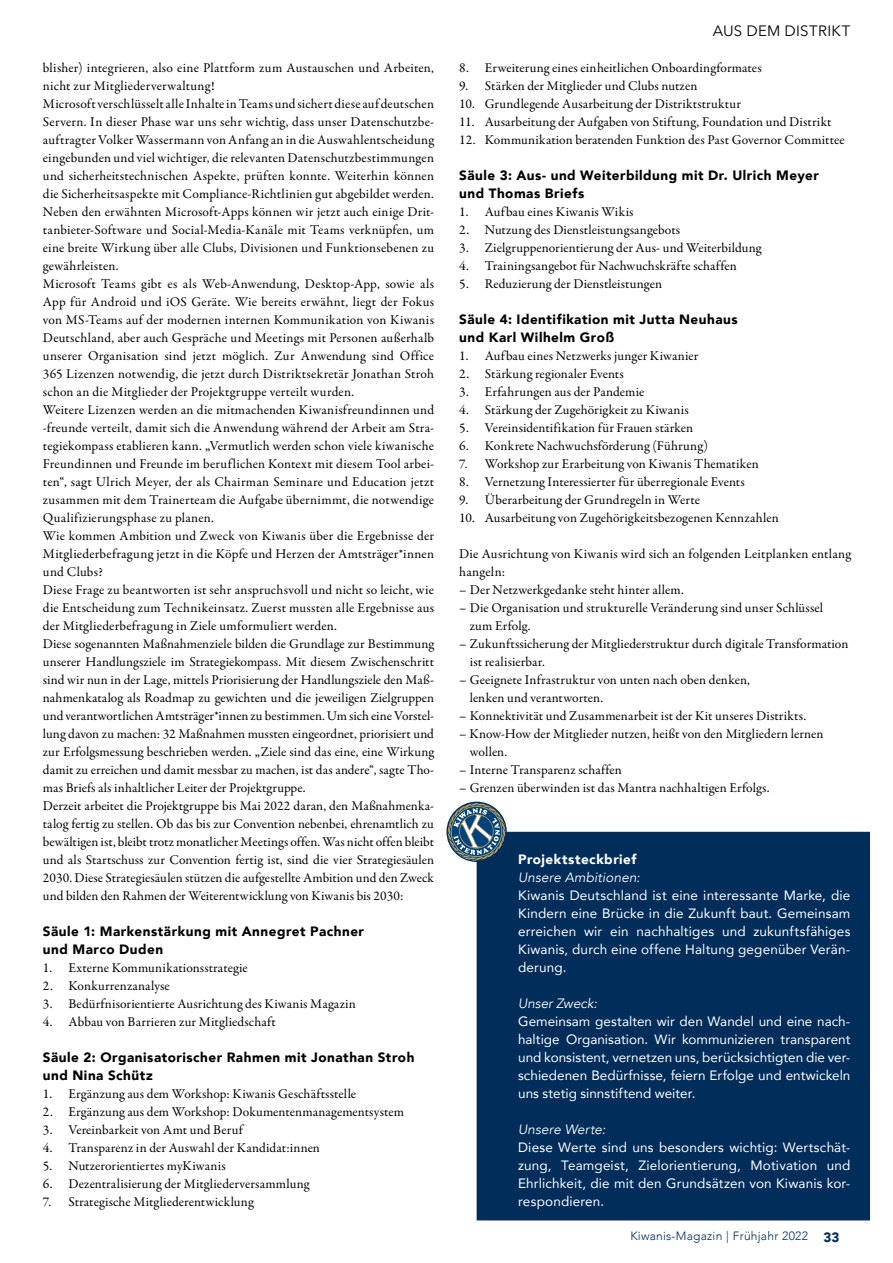
<style>
.page{position:relative;width:893px;height:1263px;background:#fff}
.page>*{position:absolute;margin:0;border:0;box-sizing:border-box;transform-origin:0 0}
.t1{font:15px "Avenir Next";letter-spacing:.02em;color:#000}
.t2{font:13.5px/18px "Garamond Premr Pro";letter-spacing:.01em;color:#000}
.t3{font:13.5px/18px "Avenir";letter-spacing:.01em;color:#fff;text-align:justify}
.t4{font:900 13.5px/18px "Avenir";letter-spacing:.035em;color:#000}
.t5{font:italic 13.5px "Avenir";letter-spacing:.01em;color:#fff}
.t6{font:900 13.5px "Avenir";letter-spacing:.035em;color:#fff}
.t7{font:300 12px "Avenir";letter-spacing:.02em;color:#002d5a}
.s1{font-weight:900;font-size:13.5px}
</style>
<div class="page">
<div style="left:477px;top:832px;width:393px;height:388px;background:#002d5a"></div>
<svg style="left:447px;top:802px;width:59px;height:59px"></svg>
<div style="left:446px;top:802px;width:61px;height:60px;border:1px solid #002d5a;border-radius:50%"></div>
<p class="t2" style="left:43px;top:59px;width:393px">blisher) integrieren, also eine Plattform zum Austauschen und Arbeiten, nicht zur Mitgliederverwaltung!<br>Microsoft verschlüsselt alle Inhalte in Teams und sichert diese auf deutschen Servern. In dieser Phase war uns sehr wichtig, dass unser Datenschutzbe&shy;auftragter Volker Wassermann von Anfang an in die Auswahlentscheidung eingebunden und viel wichtiger, die relevanten Datenschutzbestimmungen und sicherheitstechnischen Aspekte, prüften konnte. Weiterhin können die Sicherheitsaspekte mit Compliance-Richtlinien gut abgebildet werden.<br>Neben den erwähnten Microsoft-Apps können wir jetzt auch einige Drit&shy;tanbieter-Software und Social-Media-Kanäle mit Teams verknüpfen, um eine breite Wirkung über alle Clubs, Divisionen und Funktionsebenen zu gewährleisten.<br>Microsoft Teams gibt es als Web-Anwendung, Desktop-App, sowie als App für Android und iOS Geräte. Wie bereits erwähnt, liegt der Fokus von MS-Teams auf der modernen internen Kommunikation von Kiwanis Deutschland, aber auch Gespräche und Meetings mit Personen außerhalb unserer Organisation sind jetzt möglich. Zur Anwendung sind Office 365 Lizenzen notwendig, die jetzt durch Distriktsekretär Jonathan Stroh schon an die Mitglieder der Projektgruppe verteilt wurden.<br>Weitere Lizenzen werden an die mitmachenden Kiwanisfreundinnen und -freunde verteilt, damit sich die Anwendung während der Arbeit am Stra&shy;tegiekompass etablieren kann. „Vermutlich werden schon viele kiwanische Freundinnen und Freunde im beruflichen Kontext mit diesem Tool arbei&shy;ten“, sagt Ulrich Meyer, der als Chairman Seminare und Education jetzt zusammen mit dem Trainerteam die Aufgabe übernimmt, die notwendige Qualifizierungsphase zu planen.<br>Wie kommen Ambition und Zweck von Kiwanis über die Ergebnisse der Mitgliederbefragung jetzt in die Köpfe und Herzen der Amtsträger*innen und Clubs?<br>Diese Frage zu beantworten ist sehr anspruchsvoll und nicht so leicht, wie die Entscheidung zum Technikeinsatz. Zuerst mussten alle Ergebnisse aus der Mitgliederbefragung in Ziele umformuliert werden.<br>Diese sogenannten Maßnahmenziele bilden die Grundlage zur Bestimmung unserer Handlungsziele im Strategiekompass. Mit diesem Zwischenschritt sind wir nun in der Lage, mittels Priorisierung der Handlungsziele den Maß&shy;nahmenkatalog als Roadmap zu gewichten und die jeweiligen Zielgruppen und verantwortlichen Amtsträger*innen zu bestimmen. Um sich eine Vorstel&shy;lung davon zu machen: 32 Maßnahmen mussten eingeordnet, priorisiert und zur Erfolgsmessung beschrieben werden. „Ziele sind das eine, eine Wirkung damit zu erreichen und damit messbar zu machen, ist das andere“, sagte Tho&shy;mas Briefs als inhaltlicher Leiter der Projektgruppe.<br>Derzeit arbeitet die Projektgruppe bis Mai 2022 daran, den Maßnahmenka&shy;talog fertig zu stellen. Ob das bis zur Convention nebenbei, ehrenamtlich zu bewältigen ist, bleibt trotz monatlicher Meetings offen. Was nicht offen bleibt und als Startschuss zur Convention fertig ist, sind die vier Strategiesäulen 2030. Diese Strategiesäulen stützen die aufgestellte Ambition und den Zweck und bilden den Rahmen der Weiterentwicklung von Kiwanis bis 2030:</p>
<p class="t4" style="left:43px;top:922px;width:323px">Säule 1: Markenstärkung mit Annegret Pachner und Marco Duden</p>
<p class="t2" style="left:43px;top:959px;width:207px">1. Externe Kommunikationsstrategie</p>
<p class="t2" style="left:43px;top:977px;width:129px">2. Konkurrenzanalyse</p>
<p class="t2" style="left:43px;top:995px;width:314px">3. Bedürfnisorientierte Ausrichtung des Kiwanis Magazin</p>
<p class="t2" style="left:43px;top:1013px;width:234px">4. Abbau von Barrieren zur Mitgliedschaft</p>
<p class="t4" style="left:43px;top:1048px;width:373px">Säule 2: Organisatorischer Rahmen mit Jonathan Stroh und Nina Schütz</p>
<p class="t2" style="left:43px;top:1085px;width:315px">1. Ergänzung aus dem Workshop: Kiwanis Geschäftsstelle</p>
<p class="t2" style="left:43px;top:1103px;width:363px">2. Ergänzung aus dem Workshop: Dokumentenmanagementsystem</p>
<p class="t2" style="left:43px;top:1121px;width:201px">3. Vereinbarkeit von Amt und Beruf</p>
<p class="t2" style="left:43px;top:1139px;width:279px">4. Transparenz in der Auswahl der Kandidat:innen</p>
<p class="t2" style="left:43px;top:1157px;width:184px">5. Nutzerorientiertes myKiwanis</p>
<p class="t2" style="left:43px;top:1175px;width:268px">6. Dezentralisierung der Mitgliederversammlung</p>
<p class="t2" style="left:43px;top:1193px;width:212px">7. Strategische Mitgliederentwicklung</p>
<p class="t1" style="left:713px;top:18px;width:139px">AUS DEM DISTRIKT</p>
<p class="t2" style="left:459px;top:59px;width:304px">8. Erweiterung eines einheitlichen Onboardingformates</p>
<p class="t2" style="left:459px;top:77px;width:240px">9. Stärken der Mitglieder und Clubs nutzen</p>
<p class="t2" style="left:459px;top:95px;width:283px">10. Grundlegende Ausarbeitung der Distriktstruktur</p>
<p class="t2" style="left:459px;top:113px;width:374px">11. Ausarbeitung der Aufgaben von Stiftung, Foundation und Distrikt</p>
<p class="t2" style="left:459px;top:131px;width:387px">12. Kommunikation beratenden Funktion des Past Governor Committee</p>
<p class="t4" style="left:459px;top:166px;width:361px">Säule 3: Aus- und Weiterbildung mit Dr. Ulrich Meyer und Thomas Briefs</p>
<p class="t2" style="left:459px;top:203px;width:176px">1. Aufbau eines Kiwanis Wikis</p>
<p class="t2" style="left:459px;top:221px;width:223px">2. Nutzung des Dienstleistungsangebots</p>
<p class="t2" style="left:459px;top:239px;width:304px">3. Zielgruppenorientierung der Aus- und Weiterbildung</p>
<p class="t2" style="left:459px;top:257px;width:279px">4. Trainingsangebot für Nachwuchskräfte schaffen</p>
<p class="t2" style="left:459px;top:275px;width:204px">5. Reduzierung der Dienstleistungen</p>
<p class="t4" style="left:459px;top:310px;width:280px">Säule 4: Identifikation mit Jutta Neuhaus und Karl Wilhelm Groß</p>
<p class="t2" style="left:459px;top:347px;width:241px">1. Aufbau eines Netzwerks junger Kiwanier</p>
<p class="t2" style="left:459px;top:365px;width:166px">2. Stärkung regionaler Events</p>
<p class="t2" style="left:459px;top:383px;width:187px">3. Erfahrungen aus der Pandemie</p>
<p class="t2" style="left:459px;top:401px;width:231px">4. Stärkung der Zugehörigkeit zu Kiwanis</p>
<p class="t2" style="left:459px;top:419px;width:235px">5. Vereinsidentifikation für Frauen stärken</p>
<p class="t2" style="left:459px;top:437px;width:250px">6. Konkrete Nachwuchsförderung (Führung)</p>
<p class="t2" style="left:459px;top:455px;width:301px">7. Workshop zur Erarbeitung von Kiwanis Thematiken</p>
<p class="t2" style="left:459px;top:473px;width:287px">8. Vernetzung Interessierter für überregionale Events</p>
<p class="t2" style="left:459px;top:491px;width:242px">9. Überarbeitung der Grundregeln in Werte</p>
<p class="t2" style="left:459px;top:509px;width:321px">10. Ausarbeitung von Zugehörigkeitsbezogenen Kennzahlen</p>
<p class="t2" style="left:459px;top:545px;width:393px">Die Ausrichtung von Kiwanis wird sich an folgenden Leitplanken entlang hangeln:</p>
<p class="t2" style="left:459px;top:581px;width:226px">– Der Netzwerkgedanke steht hinter allem.</p>
<p class="t2" style="left:470px;top:599px;width:355px;text-indent:-11px">– Die Organisation und strukturelle Veränderung sind unser Schlüssel zum Erfolg.</p>
<p class="t2" style="left:470px;top:635px;width:380px;text-indent:-11px">– Zukunftssicherung der Mitgliederstruktur durch digitale Transformation ist realisierbar.</p>
<p class="t2" style="left:470px;top:671px;width:282px;text-indent:-11px">– Geeignete Infrastruktur von unten nach oben denken, lenken und verantworten.</p>
<p class="t2" style="left:459px;top:707px;width:348px">– Konnektivität und Zusammenarbeit ist der Kit unseres Distrikts.</p>
<p class="t2" style="left:470px;top:725px;width:355px;text-indent:-11px">– Know-How der Mitglieder nutzen, heißt von den Mitgliedern lernen wollen.</p>
<p class="t2" style="left:459px;top:761px;width:164px">– Interne Transparenz schaffen</p>
<p class="t2" style="left:459px;top:779px;width:312px">– Grenzen überwinden ist das Mantra nachhaltigen Erfolgs.</p>
<p class="t6" style="left:518px;top:848px;width:120px">Projektsteckbrief</p>
<p class="t5" style="left:518px;top:869px;width:123px">Unsere Ambitionen:</p>
<p class="t3" style="left:518px;top:886px;width:334px">Kiwanis Deutschland ist eine interessante Marke, die Kindern eine Brücke in die Zukunft baut. Gemeinsam erreichen wir ein nachhaltiges und zukunftsfähiges Kiwanis, durch eine offene Haltung gegenüber Verän&shy;derung.</p>
<p class="t5" style="left:518px;top:995px;width:81px">Unser Zweck:</p>
<p class="t3" style="left:518px;top:1012px;width:334px">Gemeinsam gestalten wir den Wandel und eine nach&shy;haltige Organisation. Wir kommunizieren transparent und konsistent, vernetzen uns, berücksichtigten die ver&shy;schiedenen Bedürfnisse, feiern Erfolge und entwickeln uns stetig sinnstiftend weiter.</p>
<p class="t5" style="left:518px;top:1121px;width:89px">Unsere Werte:</p>
<p class="t3" style="left:518px;top:1138px;width:334px">Diese Werte sind uns besonders wichtig: Wertschät&shy;zung, Teamgeist, Zielorientierung, Motivation und Ehrlichkeit, die mit den Grundsätzen von Kiwanis kor&shy;respondieren.</p>
<p class="t7" style="left:630px;top:1229px;width:210px">Kiwanis-Magazin | Frühjahr 2022 <span class="s1">33</span></p>
</div>
